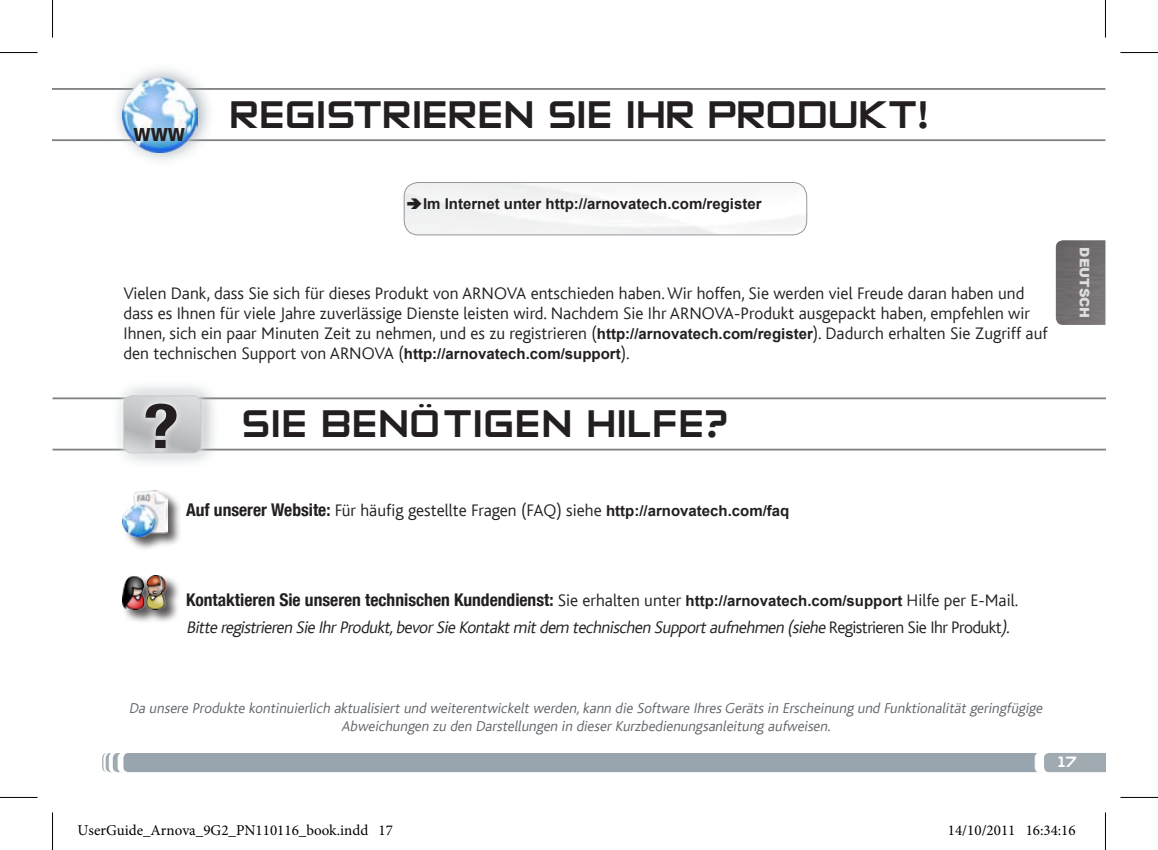
<style>
.page{position:relative;width:1158px;height:850px;background:#fff}
.page>*{position:absolute;margin:0;border:0;box-sizing:border-box;transform-origin:0 0}
.t1{font:700 condensed 61.5px "Helvetica Neue LT Com";color:#231f20;scale:1.23 1}
.t2{font:45px "Zero Twos";color:#231f20}
.t3{font:700 condensed 24.5px "Helvetica Neue LT Com";color:#231f20}
.t4{font:300 17.5px/20px "Bliss";color:#231f20}
.t5{font:italic 300 17.5px "Bliss";color:#231f20}
.t6{font:700 condensed 17.5px "Helvetica Neue LT Com";color:#231f20}
.t7{font:17.5px "Zero Twos";color:#fff}
.t8{font:italic 300 15px/17.5px "Bliss";color:#61666b;text-align:center}
.t9{font:15px "Minion Pro";color:#000}
.t10{font:700 15px "Arial";color:#231f20}
.t11{font:900 13px "Arial";color:#dcddde}
.s1{font-family:"Arial";font-weight:700;font-size:15px}
.s2{font-family:"Helvetica Neue LT Com";font-weight:700;font-stretch:condensed}
.s3{font-family:"Bliss";font-weight:300;font-stretch:normal}
.s4{font-family:"Arial";font-stretch:normal;font-size:15px}
.s5{font-style:normal}
</style>
<div class="page">
<hr style="left:52px;top:139px;width:1053px;height:2px;background:#808285">
<hr style="left:52px;top:88px;width:1053px;height:2px;background:#808285">
<svg style="left:111px;top:69px;width:104px;height:92px"></svg>
<img style="left:122px;top:77px;width:75px;height:35px">
<img style="left:120px;top:112px;width:79px;height:43px">
<img style="left:404px;top:182px;width:402px;height:53px">
<div style="left:404px;top:182px;width:403px;height:53px;border:1px solid #93979e;border-radius:14px"></div>
<div style="left:102px;top:753px;width:1003px;height:19px;background:#98a5af"></div>
<hr style="left:52px;top:448px;width:1053px;height:2px;background:#808285">
<hr style="left:52px;top:397px;width:1053px;height:2px;background:#808285">
<div style="left:122px;top:574px;width:59px;height:50px;background:#231f20;opacity:.75"></div>
<img style="left:122px;top:575px;width:46px;height:34px">
<div style="left:123px;top:490px;width:59px;height:60px;background:#231f20;opacity:.75"></div>
<img style="left:123px;top:490px;width:44px;height:46px">
<svg style="left:112px;top:386px;width:108px;height:77px"></svg>
<svg style="left:116px;top:387px;width:93px;height:73px;fill:#e8ebec"></svg>
<svg style="left:124px;top:395px;width:77px;height:57px"></svg>
<div style="left:123px;top:395px;width:78px;height:58px;border:1px solid #c6c8cc;border-radius:8px"></div>
<svg style="left:138px;top:396px;width:46px;height:59px"></svg>
<img style="left:1055px;top:240px;width:50px;height:85px">
<hr style="left:0;top:52px;width:38px;height:1px;background:#000">
<hr style="left:1120px;top:52px;width:37px;height:1px;background:#000">
<hr style="left:0;top:796px;width:38px;height:1px;background:#000">
<hr style="left:1120px;top:796px;width:37px;height:1px;background:#000">
<hr style="left:52px;top:0;width:1px;height:38px;background:#000">
<hr style="left:52px;top:812px;width:1px;height:37px;background:#000">
<hr style="left:1104px;top:0;width:1px;height:38px;background:#000">
<hr style="left:1104px;top:812px;width:1px;height:37px;background:#000">
<div style="left:270px;top:824px;width:7px;height:11px;border:1px solid #fff;border-radius:50%"></div>
<div style="left:271px;top:825px;width:5px;height:9px;border:1px solid #fff;border-radius:50%"></div>
<div style="left:974px;top:824px;width:7px;height:11px;border:1px solid #fff;border-radius:50%"></div>
<div style="left:975px;top:825px;width:5px;height:9px;border:1px solid #fff;border-radius:50%"></div>
<svg style="left:407px;top:198px;width:15px;height:11px"></svg>
<h3 class="t3" style="left:133px;top:118px;width:53px">www</h3>
<h2 class="t2" style="left:230px;top:92px;width:221px">REGISTRIEREN</h2>
<h2 class="t2" style="left:547px;top:92px;width:101px">SIE IHR</h2>
<h2 class="t2" style="left:708px;top:92px;width:222px">PRODUKT!</h2>
<p class="t10" style="left:423px;top:194px;width:340px">Im Internet unter http://arnovatech.com/register</p>
<p class="t4" style="left:123px;top:283px;width:925px">Vielen Dank, dass Sie sich für dieses Produkt von ARNOVA entschieden haben. Wir hoffen, Sie werden viel Freude daran haben und dass es Ihnen für viele Jahre zuverlässige Dienste leisten wird. Nachdem Sie Ihr ARNOVA-Produkt ausgepackt haben, empfehlen wir Ihnen, sich ein paar Minuten Zeit zu nehmen, und es zu registrieren (<span class="s1">http://arnovatech.com/register</span>). Dadurch erhalten Sie Zugriff auf den technischen Support von ARNOVA (<span class="s1">http://arnovatech.com/support</span>).</p>
<h1 class="t1" style="left:143px;top:389px;width:31px">?</h1>
<h2 class="t2" style="left:241px;top:400px;width:488px">SIE BENÖTIGEN HILFE?</h2>
<p class="t4" style="left:186px;top:500px;width:605px"><span class="s2">Auf unserer Website:</span> Für häufig gestellte Fragen (FAQ) siehe <span class="s1">http://arnovatech.com/faq</span></p>
<p class="t11" style="left:1093px;top:247px;width:70px;rotate:90deg">DEUTSCH</p>
<p class="t6" style="left:186px;top:589px;width:833px">Kontaktieren Sie unseren technischen Kundendienst: <span class="s3">Sie erhalten unter</span> <span class="s4">http://arnovatech.com/support</span> <span class="s3">Hilfe per E-Mail.</span></p>
<p class="t5" style="left:186px;top:617px;width:828px">Bitte registrieren Sie IhrProdukt,bevorSie Kontaktmitdem technischen Supportaufnehmen (siehe <span class="s5">R e g i s t r i e re n S i e I h r P ro d u kt</span>).</p>
<p class="t8" style="left:129px;top:699px;width:917px">Da unsere Produkte kontinuierlich aktualisiertund weiterentwickeltwerden,kann die Software Ihres Geräts in Erscheinung und Funktionalitätgeringfügige<br>Abweichungen zu den Darstellungen in dieserKurzbedienungsanleitung aufweisen.</p>
<p class="t7" style="left:1058px;top:753px;width:20px">17</p>
<p class="t9" style="left:78px;top:819px;width:317px">UserGuide_Arnova_9G2_PN110116_book.indd 17</p>
<p class="t9" style="left:947px;top:819px;width:129px">14/10/2011 16:34:16</p>
</div>
